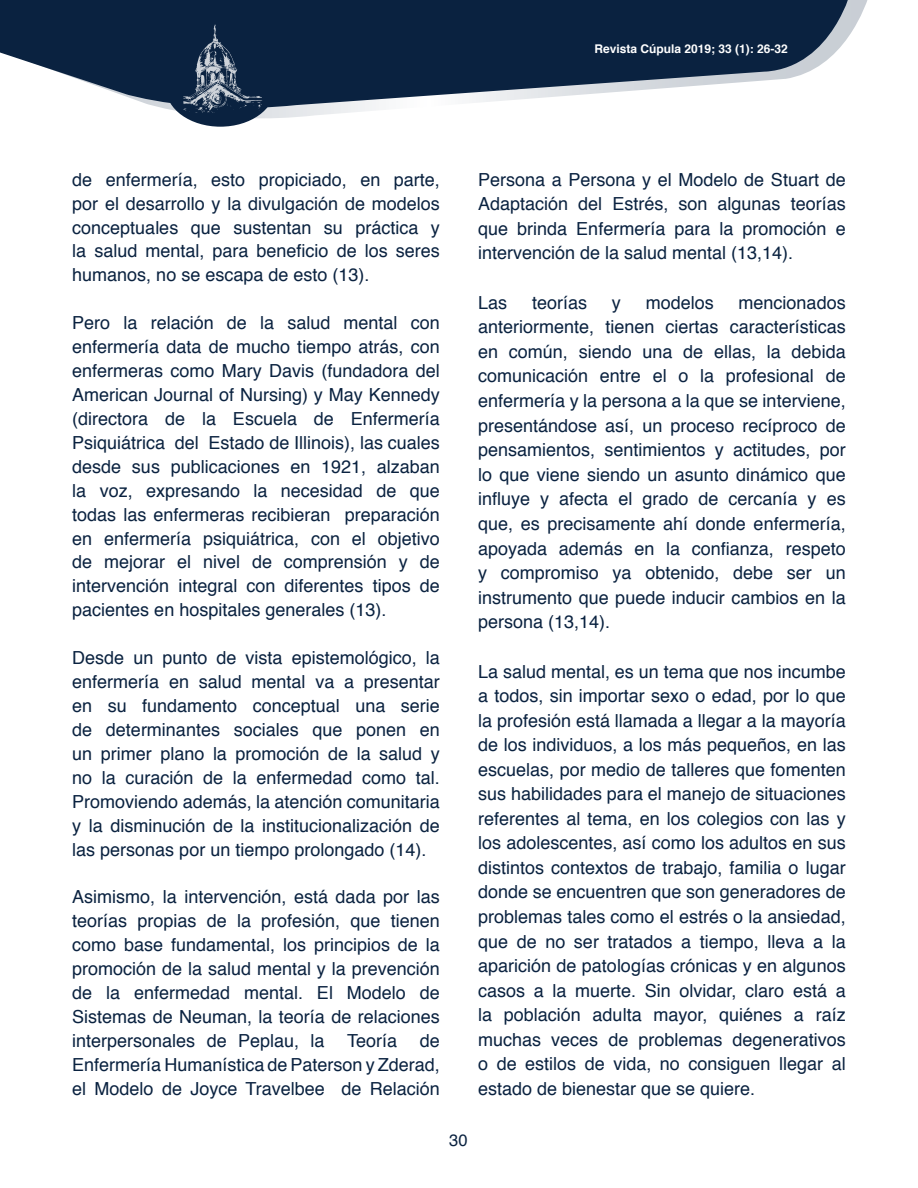
<style>
.page{position:relative;width:918px;height:1188px;background:#fff}
.page>*{position:absolute;margin:0;border:0;box-sizing:border-box;transform-origin:0 0}
.t1{font:18px/24.6px "Helvetica";color:#0a2240;text-align:justify}
.t2{font:16.5px "Helvetica";color:#0a2240}
.t3{font:700 12px "Helvetica";color:#fff}
</style>
<div class="page">
<svg style="left:0;top:0;width:852px;height:115px;fill:#0a2240"></svg>
<div style="left:166px;top:49px;width:109px;height:78px;background:#0a2240;border-radius:50%"></div>
<svg style="left:183px;top:25px;width:80px;height:88px"></svg>
<p class="t3" style="left:594px;top:39px;width:195px">Revista Cúpula 2019; 33 (1): 26-32</p>
<p class="t1" style="left:72px;top:168px;width:369px;line-height:23.9px">de enfermería, esto propiciado, en parte, por el desarrollo y la divulgación de modelos conceptuales que sustentan su práctica y la salud mental, para beneficio de los seres humanos, no se escapa de esto (13).</p>
<p class="t1" style="left:72px;top:312px;width:369px;line-height:23.9px">Pero la relación de la salud mental con enfermería data de mucho tiempo atrás, con enfermeras como Mary Davis (fundadora del American Journal of Nursing) y May Kennedy (directora de la Escuela de Enfermería Psiquiátrica del Estado de Illinois), las cuales desde sus publicaciones en 1921, alzaban la voz, expresando la necesidad de que todas las enfermeras recibieran preparación en enfermería psiquiátrica, con el objetivo de mejorar el nivel de comprensión y de intervención integral con diferentes tipos de pacientes en hospitales generales (13).</p>
<p class="t1" style="left:72px;top:646px;width:369px;line-height:23.9px">Desde un punto de vista epistemológico, la enfermería en salud mental va a presentar en su fundamento conceptual una serie de determinantes sociales que ponen en un primer plano la promoción de la salud y no la curación de la enfermedad como tal.<br>Promoviendo además, la atención comunitaria y la disminución de la institucionalización de las personas por un tiempo prolongado (14).</p>
<p class="t1" style="left:72px;top:886px;width:369px;line-height:23.9px">Asimismo, la intervención, está dada por las teorías propias de la profesión, que tienen como base fundamental, los principios de la promoción de la salud mental y la prevención de la enfermedad mental. El Modelo de Sistemas de Neuman, la teoría de relaciones interpersonales de Peplau, la Teoría</p>
<p class="t1" style="left:72px;top:1029px;width:369px;line-height:23.9px;text-indent:348px">de Enfermería Humanística de Paterson y Zderad, el Modelo de Joyce Travelbee de Relación</p>
<p class="t1" style="left:478px;top:168px;width:369px">Persona a Persona y el Modelo de Stuart de Adaptación del Estrés, son algunas teorías que brinda Enfermería para la promoción e intervención de la salud mental (13,14).</p>
<p class="t1" style="left:478px;top:291px;width:31px">Las</p>
<p class="t1" style="left:532px;top:291px;width:57px">teorías</p>
<p class="t1" style="left:612px;top:291px;width:10px">y</p>
<p class="t1" style="left:646px;top:291px;width:70px">modelos</p>
<p class="t1" style="left:478px;top:291px;width:369px;text-indent:261px">mencionados anteriormente, tienen ciertas características en común, siendo una de ellas, la debida comunicación entre el o la profesional de enfermería y la persona a la que se interviene, presentándose así, un proceso recíproco de pensamientos, sentimientos y actitudes, por lo que viene siendo un asunto dinámico que influye y afecta el grado de cercanía y es que, es precisamente ahí donde enfermería, apoyada además en la confianza, respeto y compromiso ya obtenido, debe ser un instrumento que puede inducir cambios en la persona (13,14).</p>
<p class="t1" style="left:478px;top:660px;width:369px">La salud mental, es un tema que nos incumbe a todos, sin importar sexo o edad, por lo que la profesión está llamada a llegar a la mayoría de los individuos, a los más pequeños, en las escuelas, por medio de talleres que fomenten sus habilidades para el manejo de situaciones referentes al tema, en los colegios con las y los adolescentes, así como los adultos en sus distintos contextos de trabajo, familia o lugar donde se encuentren que son generadores de problemas tales como el estrés o la ansiedad, que de no ser tratados a tiempo, lleva a la aparición de patologías crónicas y en algunos casos a la muerte. Sin olvidar, claro está a la población adulta mayor, quiénes a raíz muchas veces de problemas degenerativos o de estilos de vida, no consiguen llegar al estado de bienestar que se quiere.</p>
<p class="t2" style="left:449px;top:1128px;width:20px">30</p>
</div>
